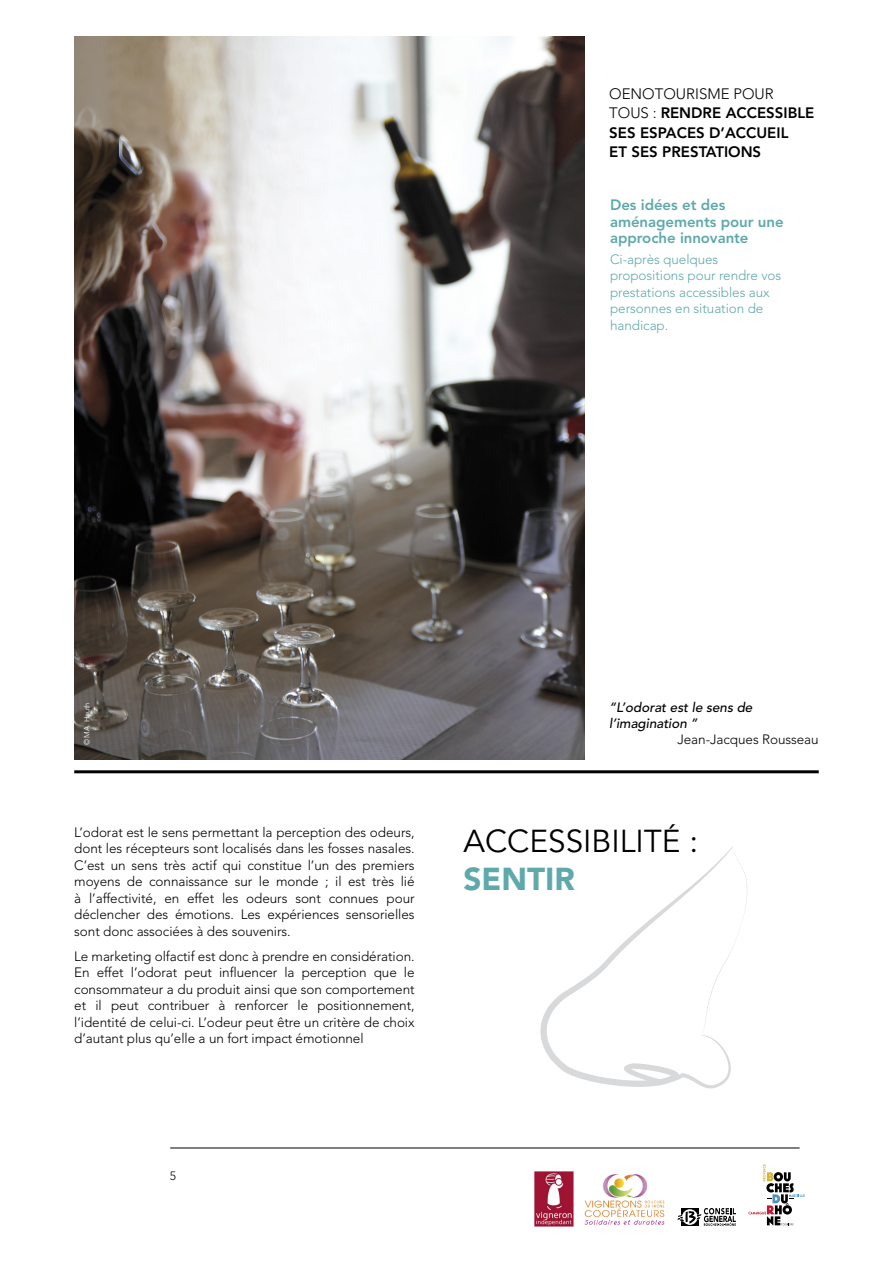
<style>
.page{position:relative;width:893px;height:1263px;background:#fff}
.page>*{position:absolute;margin:0;border:0;box-sizing:border-box;transform-origin:0 0}
.t1{font:31.5px "Avenir";color:#000}
.t2{font:900 31.5px "Avenir";color:#60a9ab}
.t3{font:800 15px/19.5px "Avenir";color:#000}
.t4{font:800 15px/16.5px "Avenir";letter-spacing:-.005em;color:#60a9ab}
.t5{font:300 13.5px/16.5px "Avenir";letter-spacing:-.005em;color:#000;text-align:justify}
.t6{font:300 13.5px/16.5px "Avenir";letter-spacing:-.005em;color:#60a9ab}
.t7{font:italic 500 13.5px/16.2px "Avenir";letter-spacing:-.005em;color:#000}
.t8{font:300 12px "Avenir";color:#000}
.t9{font:300 7.5px "Avenir";letter-spacing:-.01em;color:#fff}
.s1{font-weight:300}
</style>
<div class="page">
<img style="left:74px;top:36px;width:510px;height:723px">
<hr style="left:74px;top:770px;width:744px;height:3px;background:#000">
<hr style="left:170px;top:1148px;width:629px;height:1px;background:#000">
<svg style="left:540px;top:846px;width:193px;height:242px"></svg>
<svg style="left:701px;top:847px;width:46px;height:189px"></svg>
<img style="left:584px;top:1174px;width:81px;height:51px">
<img style="left:534px;top:1170px;width:40px;height:57px">
<svg style="left:748px;top:1164px;width:56px;height:62px"></svg>
<svg style="left:677px;top:1208px;width:59px;height:18px"></svg>
<p class="t3" style="left:609px;top:85px;width:207px"><span class="s1">OENOTOURISME POUR<br>TOUS :</span> RENDRE ACCESSIBLE<br>SES ESPACES D’ACCUEIL<br>ET SES PRESTATIONS</p>
<p class="t4" style="left:610px;top:198px;width:175px">Des idées et des aménagements pour une approche innovante</p>
<p class="t6" style="left:610px;top:252px;width:173px">Ci-après quelques propositions pour rendre vos prestations accessibles aux personnes en situation de handicap.</p>
<p class="t9" style="left:84px;top:745px;width:45px;rotate:-90deg">© MA. Hauth</p>
<p class="t7" style="left:609px;top:701px;width:145px">“L’odorat est le sens de l’imagination ”</p>
<p class="t5" style="left:677px;top:733px;width:143px">Jean-Jacques Rousseau</p>
<p class="t5" style="left:74px;top:825px;width:342px">L’odorat est le sens permettant la perception des odeurs, dont les récepteurs sont localisés dans les fosses nasales.<br>C’est un sens très actif qui constitue l’un des premiers moyens de connaissance sur le monde ; il est très lié à l’affectivité, en effet les odeurs sont connues pour déclencher des émotions. Les expériences sensorielles sont donc associées à des souvenirs.</p>
<p class="t5" style="left:74px;top:949px;width:342px">Le marketing olfactif est donc à prendre en considération.<br>En effet l’odorat peut influencer la perception que le consommateur a du produit ainsi que son comportement et il peut contribuer à renforcer le positionnement, l’identité de celui-ci. L’odeur peut être un critère de choix d’autant plus qu’elle a un fort impact émotionnel</p>
<h1 class="t1" style="left:463px;top:829px;width:236px">ACCESSIBILITÉ :</h1>
<h1 class="t2" style="left:463px;top:866px;width:113px">SENTIR</h1>
<p class="t8" style="left:170px;top:1171px;width:8px">5</p>
</div>
